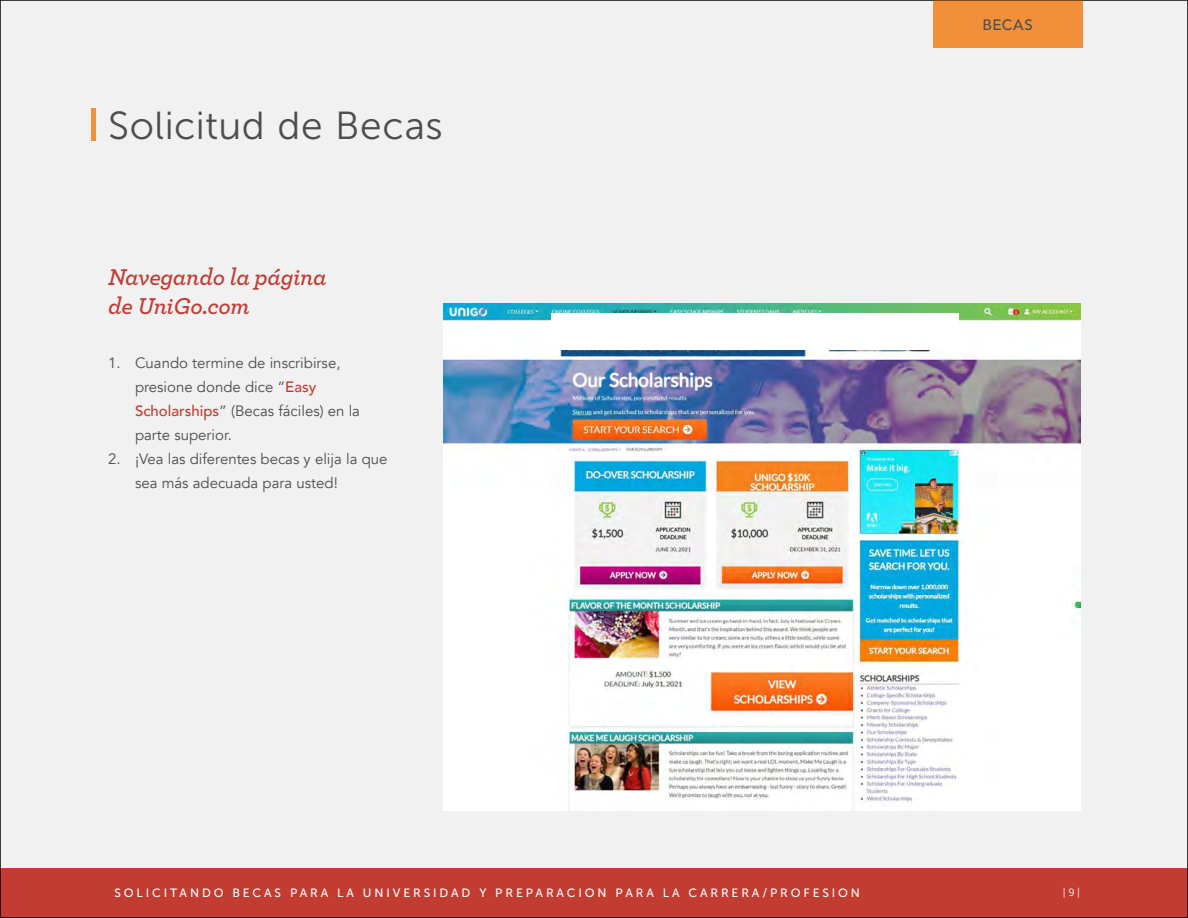
<style>
.page{position:relative;width:1188px;height:918px;background:#c23c32}
.page>*{position:absolute;margin:0;border:0;box-sizing:border-box;transform-origin:0 0}
.t1{font:39px "Museo Sans 300";letter-spacing:.015em;color:#4d4d4d}
.t2{font:italic 600 24px/28.8px "Archer";letter-spacing:-.015em;color:#c23c32}
.t3{font:15px/24px "Avenir";color:#4d4d4d}
.t4{font:500 15px "Avenir";letter-spacing:.04em;color:#4d4d4d}
.t5{font:12px "Museo Sans 500";letter-spacing:.24em;color:#fff}
.t6{font:10.5px "Museo Sans 300";color:#fff}
.s1{font-weight:500;color:#c23c32}
</style>
<div class="page">
<div style="left:0;top:0;width:1188px;height:867px;background:#f1f1f2"></div>
<img style="left:444px;top:304px;width:636px;height:506px">
<div style="left:551px;top:313px;width:407px;height:37px;background:#fff"></div>
<hr style="left:92px;top:108px;width:4px;height:32px;background:#f29039">
<div style="left:933px;top:0;width:149px;height:48px;background:#f29039"></div>
<p class="t1" style="left:108px;top:104px;width:336px">Solicitud de Becas</p>
<p class="t2" style="left:108px;top:261px;width:220px">Navegando la página de UniGo.com</p>
<p class="t3" style="left:135px;top:351px;width:227px;text-indent:-27px">1. Cuando termine de inscribirse, presione donde dice “<span class="s1">Easy<br>Scholarships</span>” (Becas fáciles) en la parte superior.</p>
<p class="t3" style="left:135px;top:447px;width:254px;text-indent:-27px">2. ¡Vea las diferentes becas y elija la que sea más adecuada para usted!</p>
<p class="t4" style="left:983px;top:12px;width:52px">BECAS</p>
<p class="t5" style="left:114px;top:886px;width:747px">SOLICITANDO BECAS PARA LA UNIVERSIDAD Y PREPARACION PARA LA CARRERA/PROFESION</p>
<p class="t6" style="left:1063px;top:887px;width:19px">|9|</p>
</div>
